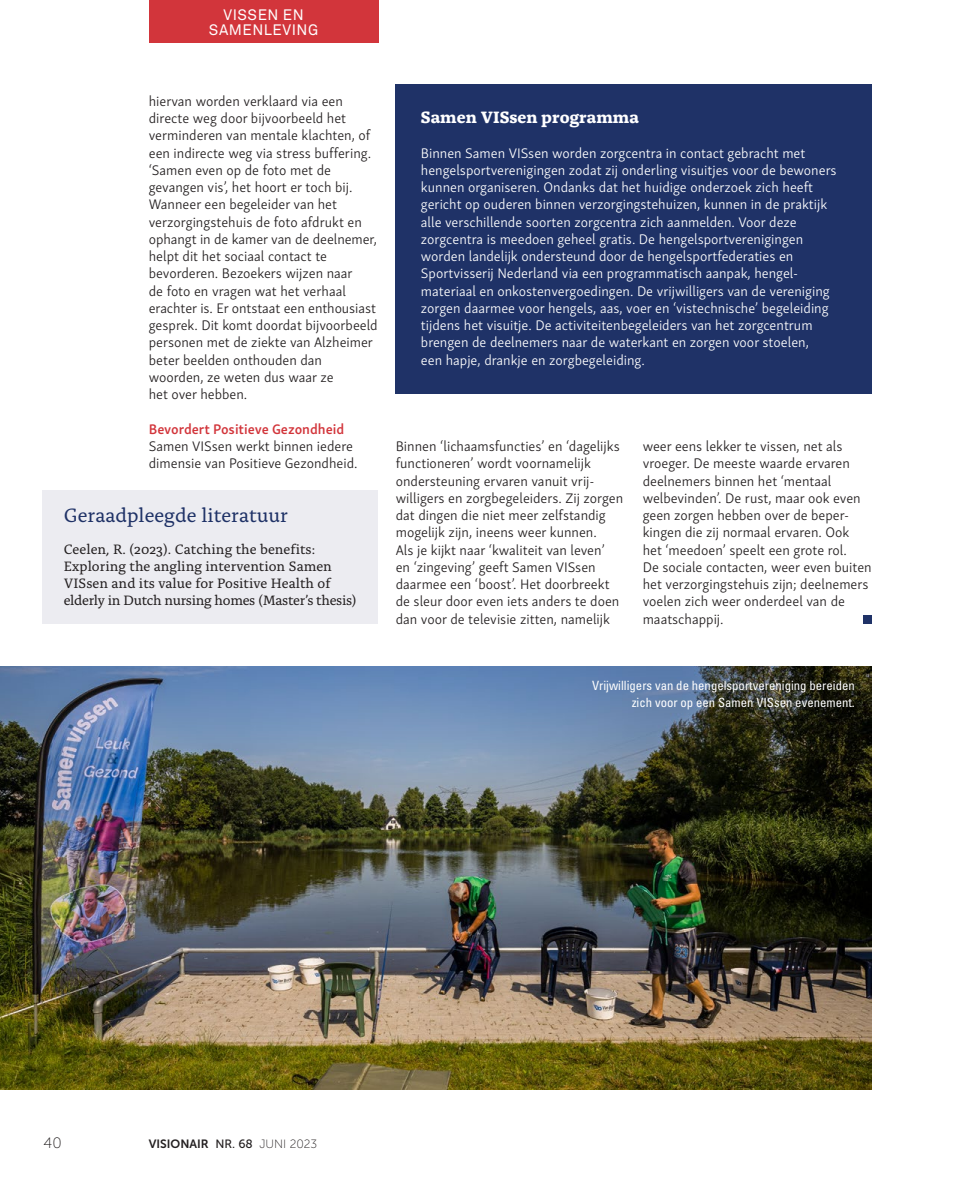
<style>
.page{position:relative;width:978px;height:1191px;background:#fff}
.page>*{position:absolute;margin:0;border:0;box-sizing:border-box;transform-origin:0 0}
.t1{font:20.25px "Alda OTCEV";color:#1f3267}
.t2{font:700 17.25px "Alda OTCEV";color:#fff}
.t3{font:15px/15px "Akkurat";letter-spacing:.035em;color:#fff;text-align:center}
.t4{font:15px "Museo Sans 100";color:#231f20}
.t5{font:300 14.25px/17.2px "Skolar Sans";color:#231f20}
.t6{font:300 14.25px/17.2px "Skolar Sans";color:#fff}
.t7{font:14.25px/17.2px "Alda OTCEV";color:#231f20}
.t8{font:600 14.25px "Skolar Sans";color:#d2353b}
.t9{font:condensed 12.75px/17.2px "Univers LT Std";color:#fff;text-align:right}
.t10{font:12px "Museo Sans 700";color:#231f20}
.s1{font-family:"Museo Sans 500"}
.s2{font-family:"Museo Sans 100"}
</style>
<div class="page">
<div style="left:863px;top:615px;width:9px;height:8px;background:#1f3267"></div>
<div style="left:395px;top:84px;width:477px;height:309px;background:#1f3267"></div>
<div style="left:149px;top:0;width:229px;height:43px;background:#d2353b"></div>
<img style="left:0;top:667px;width:872px;height:422px">
<div style="left:43px;top:489px;width:335px;height:134px;background:#ececf1"></div>
<p class="t3" style="left:209px;top:8px;width:111px">VISSEN EN<br>SAMENLEVING</p>
<p class="t5" style="left:149px;top:91px;width:230px">hiervan worden verklaard via een directe weg door bijvoorbeeld het verminderen van mentale klachten, of een indirecte weg via stress buffering. ‘Samen even op de foto met de gevangen vis’, het hoort er toch bij.<br>Wanneer een begeleider van het verzorgingstehuis de foto afdrukt en ophangt in de kamer van de deelnemer, helpt dit het sociaal contact te bevorderen. Bezoekers wijzen naar<br>de foto en vragen wat het verhaal erachter is. Er ontstaat een enthousiast gesprek. Dit komt doordat bijvoorbeeld personen met de ziekte van Alzheimer beter beelden onthouden dan woorden, ze weten dus waar ze<br>het over hebben.</p>
<p class="t8" style="left:149px;top:417px;width:197px">Bevordert Positieve Gezondheid</p>
<p class="t5" style="left:149px;top:436px;width:210px">Samen VISsen werkt binnen iedere dimensie van Positieve Gezondheid.</p>
<p class="t5" style="left:396px;top:436px;width:229px">Binnen ‘lichaamsfuncties’ en ‘dagelijks functioneren’ wordt voornamelijk ondersteuning ervaren vanuit vrij&shy;willigers en zorgbegeleiders. Zij zorgen dat dingen die niet meer zelfstandig mogelijk zijn, ineens weer kunnen.<br>Als je kijkt naar ‘kwaliteit van leven’<br>en ‘zingeving’ geeft Samen VISsen daarmee een ‘boost’. Het doorbreekt de sleur door even iets anders te doen dan voor de televisie zitten, namelijk</p>
<p class="t5" style="left:643px;top:436px;width:230px">weer eens lekker te vissen, net als vroeger. De meeste waarde ervaren deelnemers binnen het ‘mentaal welbevinden’. De rust, maar ook even geen zorgen hebben over de beper&shy;kingen die zij normaal ervaren. Ook het ‘meedoen’ speelt een grote rol.<br>De sociale contacten, weer even buiten het verzorgingstehuis zijn; deelnemers voelen zich weer onderdeel van de maatschappij.</p>
<p class="t2" style="left:421px;top:103px;width:219px">Samen VISsen programma</p>
<p class="t6" style="left:421px;top:143px;width:417px">Binnen Samen VISsen worden zorgcentra in contact gebracht met hengelsportverenigingen zodat zij onderling visuitjes voor de bewoners kunnen organiseren. Ondanks dat het huidige onderzoek zich heeft gericht op ouderen binnen verzorgingstehuizen, kunnen in de praktijk alle verschillende soorten zorgcentra zich aanmelden. Voor deze zorgcentra is meedoen geheel gratis. De hengelsportverenigingen worden landelijk ondersteund door de hengelsportfederaties en Sportvisserij Nederland via een programmatisch aanpak, hengel&shy;materiaal en onkostenvergoedingen. De vrijwilligers van de vereniging zorgen daarmee voor hengels, aas, voer en ‘vistechnische’ begeleiding tijdens het visuitje. De activiteitenbegeleiders van het zorgcentrum brengen de deelnemers naar de waterkant en zorgen voor stoelen,<br>een hapje, drankje en zorgbegeleiding.</p>
<h1 class="t1" style="left:64px;top:500px;width:226px">Geraadpleegde literatuur</h1>
<p class="t7" style="left:64px;top:539px;width:294px">Ceelen, R. (2023). Catching the benefits:<br>Exploring the angling intervention Samen VISsen and its value for Positive Health of elderly in Dutch nursing homes (Master’s thesis)</p>
<p class="t4" style="left:44px;top:1135px;width:20px">40</p>
<p class="t10" style="left:149px;top:1137px;width:170px">VISIONAIR <span class="s1">NR. 68</span> <span class="s2">JUNI 2023</span></p>
<p class="t9" style="left:592px;top:677px;width:264px">Vrijwilligers van de hengelsportvereniging bereiden zich voor op een Samen VISsen evenement.</p>
</div>
